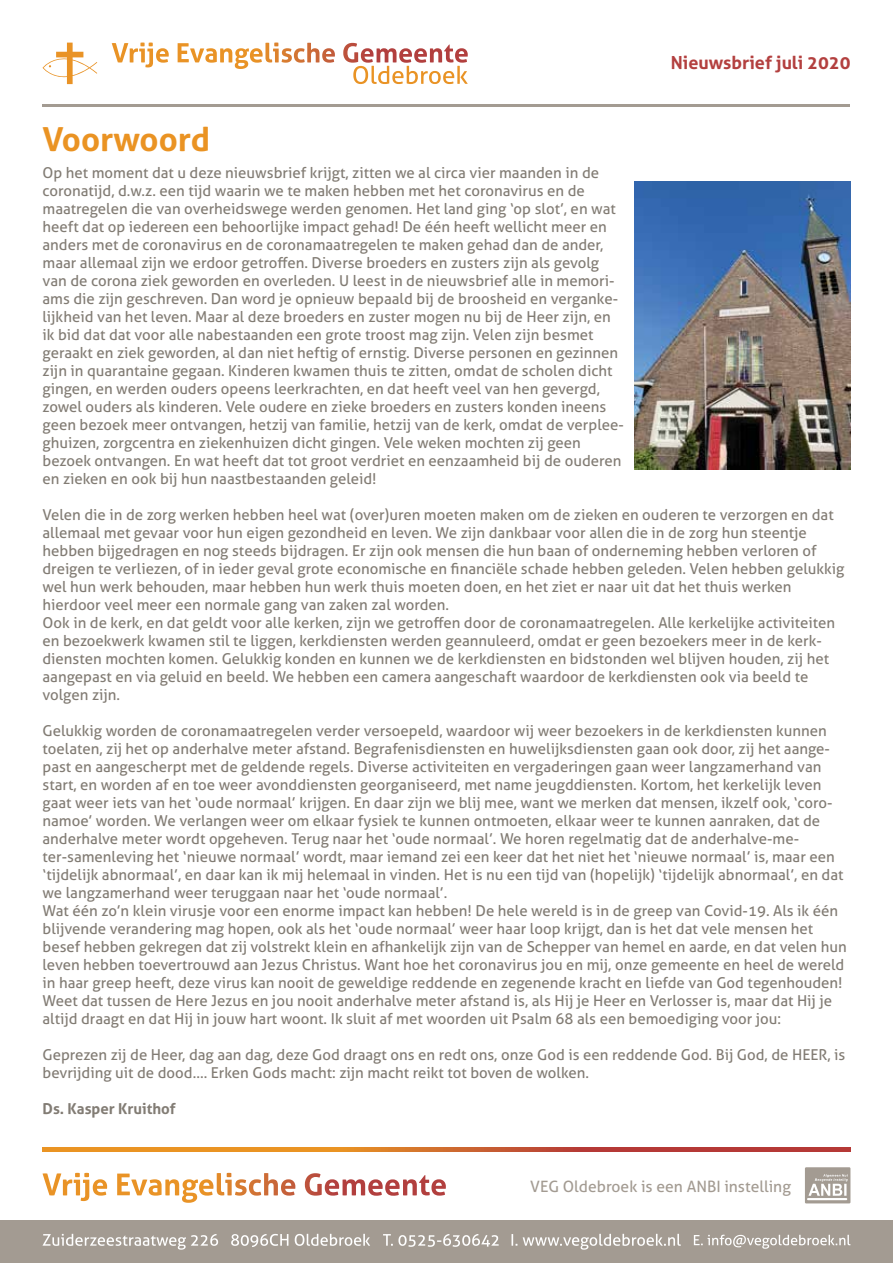
<style>
.page{position:relative;width:893px;height:1263px;background:#fff}
.page>*{position:absolute;margin:0;border:0;box-sizing:border-box;transform-origin:0 0}
.t1{font:700 33px "Aller";color:#ea9323}
.t2{font:700 18px "Aller";color:#b3403f}
.t3{font:15.6px "Aller";color:#a39b92}
.t4{font:15px/18px "Aller";color:#827c74}
.t5{font:700 15px "Aller";color:#827c74}
</style>
<div class="page">
<div style="left:0;top:1220px;width:893px;height:43px;background:#a39b92"></div>
<svg style="left:43px;top:1147px;width:807px;height:4px;background:#cf682c"></svg>
<svg style="left:43px;top:1234px;width:175px;height:16px"></svg>
<svg style="left:231px;top:1234px;width:57px;height:13px"></svg>
<svg style="left:295px;top:1234px;width:75px;height:12px"></svg>
<svg style="left:383px;top:1234px;width:116px;height:13px"></svg>
<svg style="left:511px;top:1234px;width:6px;height:12px"></svg>
<svg style="left:523px;top:1234px;width:158px;height:16px"></svg>
<svg style="left:694px;top:1235px;width:156px;height:14px"></svg>
<svg style="left:805px;top:1167px;width:45px;height:36px;background:#b9b3ac"></svg>
<svg style="left:112px;top:43px;width:57px;height:24px"></svg>
<svg style="left:43px;top:43px;width:54px;height:41px"></svg>
<svg style="left:343px;top:43px;width:125px;height:41px"></svg>
<svg style="left:178px;top:43px;width:157px;height:26px"></svg>
<hr style="left:43px;top:104px;width:807px;height:2px;background:#a39b92">
<svg style="left:43px;top:1173px;width:64px;height:28px"></svg>
<svg style="left:305px;top:1173px;width:141px;height:23px"></svg>
<svg style="left:117px;top:1173px;width:178px;height:30px"></svg>
<img style="left:634px;top:181px;width:216px;height:289px">
<p class="t2" style="left:671px;top:51px;width:181px">Nieuwsbrief juli 2020</p>
<h1 class="t1" style="left:43px;top:119px;width:169px">Voorwoord</h1>
<p class="t4" style="left:43px;top:164px;width:583px">Op het moment dat u deze nieuwsbrief krijgt, zitten we al circa vier maanden in de coronatijd, d.w.z. een tijd waarin we te maken hebben met het coronavirus en de maatregelen die van overheidswege werden genomen. Het land ging ‘op slot’, en wat heeft dat op iedereen een behoorlijke impact gehad! De één heeft wellicht meer en anders met de coronavirus en de coronamaatregelen te maken gehad dan de ander, maar allemaal zijn we erdoor getroffen. Diverse broeders en zusters zijn als gevolg van de corona ziek geworden en overleden. U leest in de nieuwsbrief alle in memori&shy;ams die zijn geschreven. Dan word je opnieuw bepaald bij de broosheid en verganke&shy;lijkheid van het leven. Maar al deze broeders en zuster mogen nu bij de Heer zijn, en ik bid dat dat voor alle nabestaanden een grote troost mag zijn. Velen zijn besmet geraakt en ziek geworden, al dan niet heftig of ernstig. Diverse personen en gezinnen zijn in quarantaine gegaan. Kinderen kwamen thuis te zitten, omdat de scholen dicht gingen, en werden ouders opeens leerkrachten, en dat heeft veel van hen gevergd, zowel ouders als kinderen. Vele oudere en zieke broeders en zusters konden ineens geen bezoek meer ontvangen, hetzij van familie, hetzij van de kerk, omdat de verplee&shy;ghuizen, zorgcentra en ziekenhuizen dicht gingen. Vele weken mochten zij geen bezoek ontvangen. En wat heeft dat tot groot verdriet en eenzaamheid bij de ouderen en zieken en ook bij hun naastbestaanden geleid!</p>
<p class="t4" style="left:43px;top:506px;width:803px">Velen die in de zorg werken hebben heel wat (over)uren moeten maken om de zieken en ouderen te verzorgen en dat allemaal met gevaar voor hun eigen gezondheid en leven. We zijn dankbaar voor allen die in de zorg hun steentje hebben bijgedragen en nog steeds bijdragen. Er zijn ook mensen die hun baan of onderneming hebben verloren of dreigen te verliezen, of in ieder geval grote economische en financiële schade hebben geleden. Velen hebben gelukkig wel hun werk behouden, maar hebben hun werk thuis moeten doen, en het ziet er naar uit dat het thuis werken hierdoor veel meer een normale gang van zaken zal worden.<br>Ook in de kerk, en dat geldt voor alle kerken, zijn we getroffen door de coronamaatregelen. Alle kerkelijke activiteiten en bezoekwerk kwamen stil te liggen, kerkdiensten werden geannuleerd, omdat er geen bezoekers meer in de kerk&shy;diensten mochten komen. Gelukkig konden en kunnen we de kerkdiensten en bidstonden wel blijven houden, zij het aangepast en via geluid en beeld. We hebben een camera aangeschaft waardoor de kerkdiensten ook via beeld te volgen zijn.</p>
<p class="t4" style="left:43px;top:722px;width:806px">Gelukkig worden de coronamaatregelen verder versoepeld, waardoor wij weer bezoekers in de kerkdiensten kunnen toelaten, zij het op anderhalve meter afstand. Begrafenisdiensten en huwelijksdiensten gaan ook door, zij het aange&shy;past en aangescherpt met de geldende regels. Diverse activiteiten en vergaderingen gaan weer langzamerhand van start, en worden af en toe weer avonddiensten georganiseerd, met name jeugddiensten. Kortom, het kerkelijk leven gaat weer iets van het ‘oude normaal’ krijgen. En daar zijn we blij mee, want we merken dat mensen, ikzelf ook, ‘coro&shy;namoe’ worden. We verlangen weer om elkaar fysiek te kunnen ontmoeten, elkaar weer te kunnen aanraken, dat de anderhalve meter wordt opgeheven. Terug naar het ‘oude normaal’. We horen regelmatig dat de anderhalve-me&shy;ter-samenleving het ‘nieuwe normaal’ wordt, maar iemand zei een keer dat het niet het ‘nieuwe normaal’ is, maar een ‘tijdelijk abnormaal’, en daar kan ik mij helemaal in vinden. Het is nu een tijd van (hopelijk) ‘tijdelijk abnormaal’, en dat we langzamerhand weer teruggaan naar het ‘oude normaal’.<br>Wat één zo’n klein virusje voor een enorme impact kan hebben! De hele wereld is in de greep van Covid-19. Als ik één blijvende verandering mag hopen, ook als het ‘oude normaal’ weer haar loop krijgt, dan is het dat vele mensen het besef hebben gekregen dat zij volstrekt klein en afhankelijk zijn van de Schepper van hemel en aarde, en dat velen hun leven hebben toevertrouwd aan Jezus Christus. Want hoe het coronavirus jou en mij, onze gemeente en heel de wereld in haar greep heeft, deze virus kan nooit de geweldige reddende en zegenende kracht en liefde van God tegenhouden!<br>Weet dat tussen de Here Jezus en jou nooit anderhalve meter afstand is, als Hij je Heer en Verlosser is, maar dat Hij je altijd draagt en dat Hij in jouw hart woont. Ik sluit af met woorden uit Psalm 68 als een bemoediging voor jou:</p>
<p class="t4" style="left:43px;top:1046px;width:804px">Geprezen zij de Heer, dag aan dag, deze God draagt ons en redt ons, onze God is een reddende God. Bij God, de HEER, is bevrijding uit de dood…. Erken Gods macht: zijn macht reikt tot boven de wolken.</p>
<p class="t5" style="left:43px;top:1099px;width:135px">Ds. Kasper Kruithof</p>
<p class="t3" style="left:530px;top:1177px;width:262px">VEG Oldebroek is een ANBI instelling</p>
</div>
